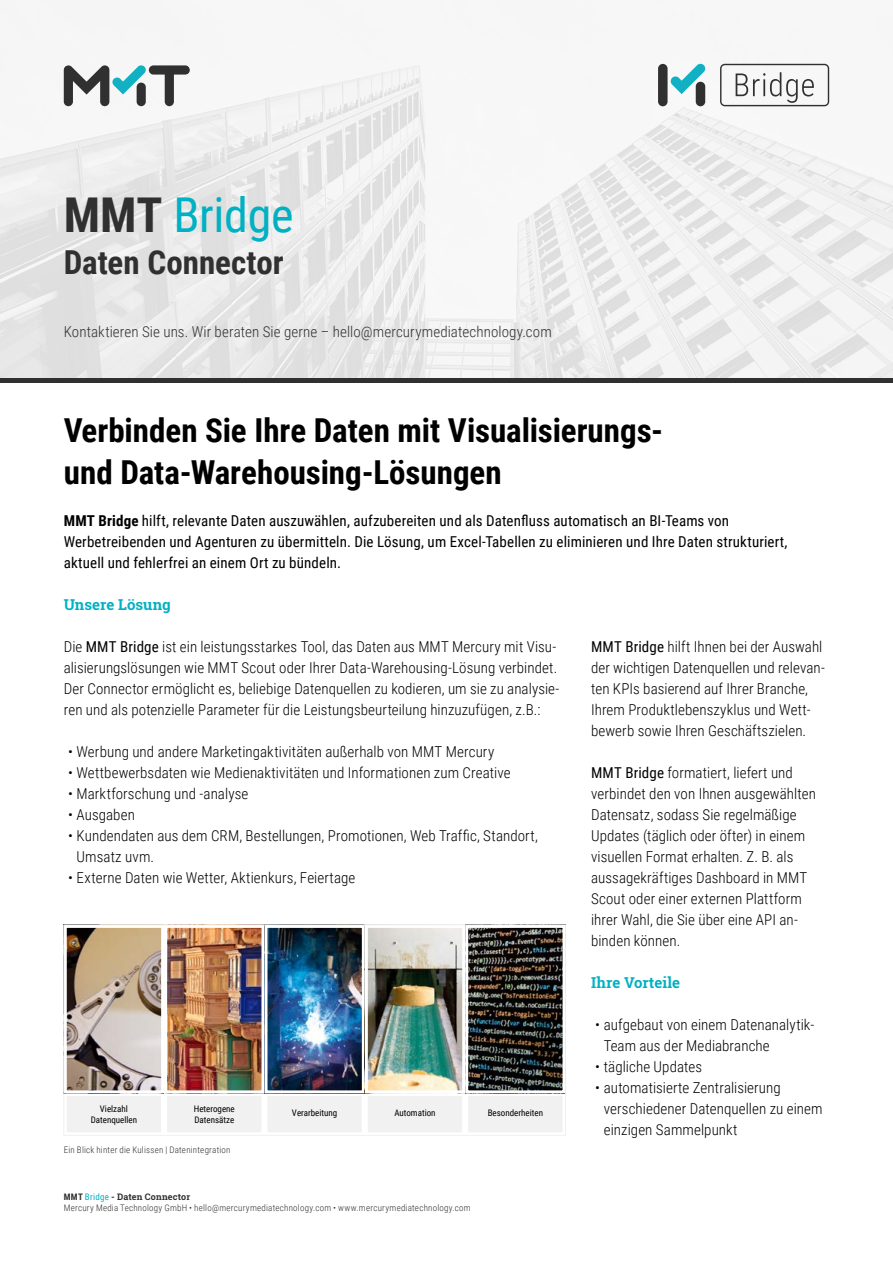
<style>
.page{position:relative;width:893px;height:1263px;background:#fff}
.page>*{position:absolute;margin:0;border:0;box-sizing:border-box;transform-origin:0 0}
.t1{font:48px "Roboto Condensed";letter-spacing:-.005em;color:#00b1c3}
.t2{font:700 33px/42px "Roboto Condensed";color:#000}
.t3{font:700 33px "Roboto Condensed";color:#303030}
.t4{font:300 15px/21px "Roboto Condensed";letter-spacing:.005em;color:#000}
.t5{font:15px/21px "Roboto Condensed";letter-spacing:.01em;color:#000}
.t6{font:300 15px "Roboto Condensed";letter-spacing:.005em;color:#303030}
.t7{font:700 15px "Roboto Slab";color:#00b1c3}
.t8{font:300 9px "Roboto Condensed";letter-spacing:.025em;color:#303030}
.t9{font:9px/10.8px "Roboto Condensed";color:#000;text-align:center}
.t10{font:700 9px "Roboto Slab";letter-spacing:.02em;color:#303030}
.s1{font-weight:700;color:#303030}
.s2{font-weight:700}
.s3{font-weight:400}
.s4{font-family:"Roboto Condensed"}
.s5{font-family:"Roboto Condensed";font-weight:400;color:#00b1c3}
</style>
<div class="page">
<img style="left:0;top:1px;width:893px;height:378px">
<svg style="left:64px;top:64px;width:127px;height:42px"></svg>
<hr style="left:0;top:379px;width:893px;height:4px;background:#303030">
<div style="left:65px;top:1094px;width:98px;height:40px;background:#f1f1f1"></div>
<div style="left:64px;top:1093px;width:100px;height:42px;border:3px solid #fff"></div>
<div style="left:166px;top:1094px;width:97px;height:40px;background:#f1f1f1"></div>
<div style="left:164px;top:1093px;width:100px;height:42px;border:3px solid #fff"></div>
<div style="left:266px;top:1094px;width:97px;height:40px;background:#f1f1f1"></div>
<div style="left:264px;top:1093px;width:101px;height:42px;border:3px solid #fff"></div>
<div style="left:366px;top:1094px;width:98px;height:40px;background:#f1f1f1"></div>
<div style="left:365px;top:1093px;width:100px;height:42px;border:3px solid #fff"></div>
<div style="left:467px;top:1094px;width:97px;height:40px;background:#f1f1f1"></div>
<div style="left:465px;top:1093px;width:101px;height:42px;border:3px solid #fff"></div>
<img style="left:68px;top:929px;width:92px;height:160px">
<div style="left:64px;top:925px;width:100px;height:168px;border:3px solid #fff"></div>
<img style="left:168px;top:929px;width:92px;height:160px">
<div style="left:164px;top:925px;width:100px;height:168px;border:3px solid #fff"></div>
<img style="left:268px;top:929px;width:93px;height:160px">
<div style="left:264px;top:925px;width:101px;height:168px;border:3px solid #fff"></div>
<img style="left:369px;top:929px;width:92px;height:160px">
<div style="left:365px;top:925px;width:100px;height:168px;border:3px solid #fff"></div>
<img style="left:469px;top:929px;width:93px;height:160px">
<div style="left:465px;top:925px;width:101px;height:168px;border:3px solid #fff"></div>
<div style="left:63px;top:924px;width:503px;height:212px;border:1px solid #f1f1f1"></div>
<div style="left:658px;top:64px;width:10px;height:42px;background:#303030;border-radius:5px"></div>
<svg style="left:671px;top:64px;width:34px;height:30px"></svg>
<div style="left:696px;top:82px;width:9px;height:24px;background:#303030;border-radius:5px"></div>
<svg style="left:720px;top:64px;width:109px;height:42px"></svg>
<h1 class="t1" style="left:64px;top:181px;width:231px"><span class="s1">MMT</span> Bridge</h1>
<h2 class="t3" style="left:64px;top:239px;width:222px">Daten Connector</h2>
<p class="t6" style="left:64px;top:321px;width:490px">Kontaktieren Sie uns. Wir beraten Sie gerne – hello@mercurymediatechnology.com</p>
<h2 class="t2" style="left:64px;top:408px;width:601px">Verbinden Sie Ihre Daten mit Visualisierungs&shy;und Data-Warehousing-Lösungen</h2>
<p class="t5" style="left:64px;top:509px;width:725px"><span class="s2">MMT Bridge</span> hilft, relevante Daten auszuwählen, aufzubereiten und als Datenfluss automatisch an BI-Teams von<br>Werbetreibenden und Agenturen zu übermitteln. Die Lösung, um Excel-Tabellen zu eliminieren und Ihre Daten strukturiert, aktuell und fehlerfrei an einem Ort zu bündeln.</p>
<p class="t7" style="left:64px;top:594px;width:109px">Unsere Lösung</p>
<p class="t4" style="left:64px;top:635px;width:497px">Die <span class="s3">MMT Bridge</span> ist ein leistungsstarkes Tool, das Daten aus MMT Mercury mit Visu&shy;alisierungslösungen wie MMT Scout oder Ihrer Data-Warehousing-Lösung verbindet.<br>Der Connector ermöglicht es, beliebige Datenquellen zu kodieren, um sie zu analysie&shy;ren und als potenzielle Parameter für die Leistungsbeurteilung hinzuzufügen, z.B.:</p>
<p class="t4" style="left:68px;top:740px;width:428px">• Werbung und andere Marketingaktivitäten außerhalb von MMT Mercury</p>
<p class="t4" style="left:68px;top:761px;width:444px">• Wettbewerbsdaten wie Medienaktivitäten und Informationen zum Creative</p>
<p class="t4" style="left:68px;top:782px;width:182px">• Marktforschung und -analyse</p>
<p class="t4" style="left:68px;top:803px;width:68px">• Ausgaben</p>
<p class="t4" style="left:77px;top:824px;width:463px;text-indent:-9px">• Kundendaten aus dem CRM, Bestellungen, Promotionen, Web Traffic, Standort,<br>Umsatz uvm.</p>
<p class="t4" style="left:68px;top:866px;width:289px">• Externe Daten wie Wetter, Aktienkurs, Feiertage</p>
<p class="t9" style="left:91px;top:1103px;width:48px">Vielzahl<br>Datenquellen</p>
<p class="t9" style="left:194px;top:1103px;width:43px;text-align:left">Heterogene<br>Datensätze</p>
<p class="t9" style="left:292px;top:1107px;width:47px">Verarbeitung</p>
<p class="t9" style="left:394px;top:1107px;width:43px">Automation</p>
<p class="t9" style="left:488px;top:1107px;width:57px">Besonderheiten</p>
<p class="t8" style="left:64px;top:1144px;width:168px">Ein Blick hinter die Kulissen | Datenintegration</p>
<p class="t10" style="left:64px;top:1191px;width:128px"><span class="s4">MMT</span> <span class="s5">Bridge</span> - Daten Connector</p>
<p class="t8" style="left:64px;top:1201px;width:408px">Mercury Media Technology GmbH • hello@mercurymediatechnology.com • www.mercurymediatechnology.com</p>
<p class="t4" style="left:591px;top:635px;width:235px"><span class="s3">MMT Bridge</span> hilft Ihnen bei der Auswahl der wichtigen Datenquellen und relevan&shy;ten KPIs basierend auf Ihrer Branche, Ihrem Produktlebenszyklus und Wett&shy;bewerb sowie Ihren Geschäftszielen.</p>
<p class="t4" style="left:591px;top:761px;width:226px"><span class="s3">MMT Bridge</span> formatiert, liefert und verbindet den von Ihnen ausgewählten Datensatz, sodass Sie regelmäßige Updates (täglich oder öfter) in einem visuellen Format erhalten. Z. B. als aussagekräftiges Dashboard in MMT Scout oder einer externen Plattform ihrer Wahl, die Sie über eine API an&shy;binden können.</p>
<p class="t7" style="left:591px;top:972px;width:91px">Ihre Vorteile</p>
<p class="t4" style="left:604px;top:1013px;width:212px;text-indent:-9px">• aufgebaut von einem Datenanalytik-<br>Team aus der Mediabranche</p>
<p class="t4" style="left:595px;top:1055px;width:108px">• tägliche Updates</p>
<p class="t4" style="left:604px;top:1076px;width:220px;text-indent:-9px">• automatisierte Zentralisierung verschiedener Datenquellen zu einem einzigen Sammelpunkt</p>
</div>
